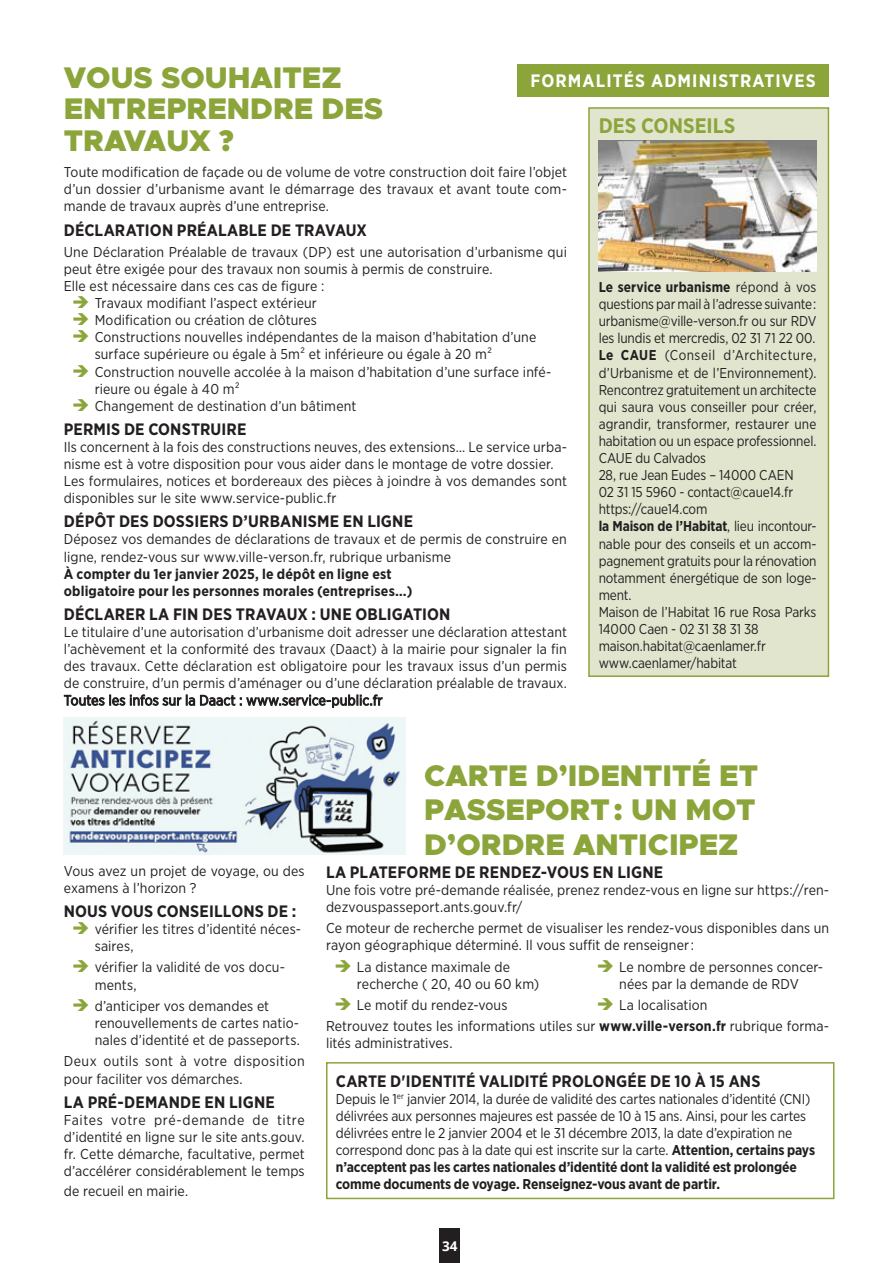
<style>
.page{position:relative;width:893px;height:1263px;background:#fff}
.page>*{position:absolute;margin:0;border:0;box-sizing:border-box;transform-origin:0 0}
.t1{font:900 30px/34.5px "Metropolis";color:#8ba53b}
.t2{font:700 21px "Gotham Narrow";color:#8ba53b}
.t3{font:700 18px "Gotham Narrow";letter-spacing:.06em;color:#fff}
.t4{font:700 16.5px "Gotham Narrow";letter-spacing:.01em;color:#231f20}
.t5{font:14.25px/17.1px "Gotham Narrow";letter-spacing:.005em;color:#231f20}
.t6{font:14.25px/17.1px "Gotham Narrow";letter-spacing:.005em;color:#231f20;scale:.96 1}
.t7{font:14.25px/17.1px "Gotham Narrow";letter-spacing:-.015em;color:#231f20}
.t8{font:700 14.25px/17.1px "Gotham Narrow";letter-spacing:.01em;color:#231f20}
.t9{font:700 13.5px "Open Sans";color:#fff}
.s1{font-weight:700}
</style>
<div class="page">
<div style="left:326px;top:1062px;width:508px;height:137px;border:2px solid #8ba53b"></div>
<div style="left:588px;top:107px;width:241px;height:570px;background:#e2e5ce;border:2px solid #8ba53b"></div>
<img style="left:599px;top:140px;width:217px;height:131px">
<img style="left:64px;top:718px;width:341px;height:137px">
<div style="left:440px;top:1229px;width:20px;height:34px;background:#231f20"></div>
<div style="left:518px;top:64px;width:311px;height:32px;background:#8ba53b"></div>
<h1 class="t1" style="left:64px;top:60px;width:279px">VOUS SOUHAITEZ</h1>
<p class="t3" style="left:530px;top:69px;width:287px">FORMALITÉS ADMINISTRATIVES</p>
<h1 class="t1" style="left:64px;top:93px;width:321px;line-height:31.5px">ENTREPRENDRE DES<br>TRAVAUX ?</h1>
<h2 class="t2" style="left:599px;top:112px;width:138px">DES CONSEILS</h2>
<p class="t5" style="left:64px;top:163px;width:505px;text-align:justify">Toute modification de façade ou de volume de votre construction doit faire l’objet d’un dossier d’urbanisme avant le démarrage des travaux et avant toute com&shy;mande de travaux auprès d’une entreprise.</p>
<p class="t4" style="left:64px;top:219px;width:305px">DÉCLARATION PRÉALABLE DE TRAVAUX</p>
<p class="t5" style="left:64px;top:243px;width:505px">Une Déclaration Préalable de travaux (DP) est une autorisation d’urbanisme qui</p>
<p class="t5" style="left:64px;top:260px;width:430px">peut être exigée pour des travaux non soumis à permis de construire.</p>
<p class="t5" style="left:64px;top:277px;width:262px">Elle est nécessaire dans ces cas de figure :</p>
<p class="t5" style="left:95px;top:294px;width:224px">Travaux modifiant l’aspect extérieur</p>
<p class="t5" style="left:95px;top:311px;width:224px">Modification ou création de clôtures</p>
<p class="t5" style="left:95px;top:328px;width:443px">Constructions nouvelles indépendantes de la maison d’habitation d’une</p>
<p class="t5" style="left:95px;top:346px;width:399px">surface supérieure ou égale à 5m² et inférieure ou égale à 20 m²</p>
<p class="t5" style="left:95px;top:363px;width:458px">Construction nouvelle accolée à la maison d’habitation d’une surface infé-</p>
<p class="t5" style="left:95px;top:380px;width:147px">rieure ou égale à 40 m²</p>
<p class="t5" style="left:95px;top:397px;width:263px">Changement de destination d’un bâtiment</p>
<p class="t4" style="left:64px;top:418px;width:184px">PERMIS DE CONSTRUIRE</p>
<p class="t5" style="left:64px;top:438px;width:505px">Ils concernent à la fois des constructions neuves, des extensions… Le service urba&shy;nisme est à votre disposition pour vous aider dans le montage de votre dossier.<br>Les formulaires, notices et bordereaux des pièces à joindre à vos demandes sont disponibles sur le site www.service-public.fr</p>
<p class="t4" style="left:64px;top:511px;width:351px">DÉPÔT DES DOSSIERS D’URBANISME EN LIGNE</p>
<p class="t5" style="left:64px;top:530px;width:505px">Déposez vos demandes de déclarations de travaux et de permis de construire en ligne, rendez-vous sur www.ville-verson.fr, rubrique urbanisme</p>
<p class="t8" style="left:64px;top:565px;width:350px">À compter du 1er janvier 2025, le dépôt en ligne est obligatoire pour les personnes morales (entreprises…)</p>
<p class="t4" style="left:64px;top:603px;width:388px">DÉCLARER LA FIN DES TRAVAUX : UNE OBLIGATION</p>
<p class="t5" style="left:64px;top:623px;width:505px;text-align:justify">Le titulaire d’une autorisation d’urbanisme doit adresser une déclaration attestant l’achèvement et la conformité des travaux (Daact) à la mairie pour signaler la fin des travaux. Cette déclaration est obligatoire pour les travaux issus d’un permis de construire, d'un permis d’aménager ou d’une déclaration préalable de travaux.<br>Toutes les infos sur la Daact : www.service-public.fr</p>
<p class="t6" style="left:599px;top:278px;width:228px"><span class="s1">Le service urbanisme</span> répond à vos questions par mail à l’adresse suivante : urbanisme@ville-verson.fr ou sur RDV les lundis et mercredis, 02 31 71 22 00.<br><span class="s1">Le CAUE</span> (Conseil d’Architecture, d’Urbanisme et de l’Environnement).<br>Rencontrez gratuitement un architecte qui saura vous conseiller pour créer, agrandir, transformer, restaurer une habitation ou un espace professionnel.<br>CAUE du Calvados<br>28, rue Jean Eudes – 14000 CAEN<br>02 31 15 5960 - contact@caue14.fr https://caue14.com<br><span class="s1">la Maison de l’Habitat</span>, lieu incontour&shy;nable pour des conseils et un accom&shy;pagnement gratuits pour la rénovation notamment énergétique de son loge&shy;ment.<br>Maison de l’Habitat 16 rue Rosa Parks<br>14000 Caen - 02 31 38 31 38 maison.habitat@caenlamer.fr www.caenlamer/habitat</p>
<p class="t5" style="left:64px;top:862px;width:242px">Vous avez un projet de voyage, ou des examens à l’horizon ?</p>
<p class="t4" style="left:64px;top:900px;width:234px">NOUS VOUS CONSEILLONS DE :</p>
<p class="t5" style="left:95px;top:920px;width:208px">vérifier les titres d’identité néces&shy;saires,</p>
<p class="t5" style="left:95px;top:958px;width:192px">vérifier la validité de vos docu&shy;ments,</p>
<p class="t5" style="left:95px;top:997px;width:207px">d’anticiper vos demandes et renouvellements de cartes natio&shy;nales d’identité et de passeports.</p>
<p class="t5" style="left:64px;top:1052px;width:242px">Deux outils sont à votre disposition pour faciliter vos démarches.</p>
<p class="t4" style="left:64px;top:1091px;width:213px">LA PRÉ-DEMANDE EN LIGNE</p>
<p class="t5" style="left:64px;top:1111px;width:242px;text-align:justify">Faites votre pré-demande de titre d’identité en ligne sur le site ants.gouv. fr. Cette démarche, facultative, permet d’accélérer considérablement le temps</p>
<p class="t5" style="left:64px;top:1182px;width:126px">de recueil en mairie.</p>
<h1 class="t1" style="left:424px;top:758px;width:335px;text-align:justify">CARTE D’IDENTITÉ ET PASSEPORT: UN MOT D’ORDRE ANTICIPEZ</h1>
<p class="t4" style="left:326px;top:861px;width:339px">LA PLATEFORME DE RENDEZ-VOUS EN LIGNE</p>
<p class="t5" style="left:326px;top:881px;width:505px">Une fois votre pré-demande réalisée, prenez rendez-vous en ligne sur https://ren&shy;dezvouspasseport.ants.gouv.fr/</p>
<p class="t5" style="left:326px;top:919px;width:505px">Ce moteur de recherche permet de visualiser les rendez-vous disponibles dans un rayon géographique déterminé. Il vous suffit de renseigner :</p>
<p class="t5" style="left:357px;top:958px;width:184px">La distance maximale de recherche ( 20, 40 ou 60 km)</p>
<p class="t5" style="left:357px;top:996px;width:152px">Le motif du rendez-vous</p>
<p class="t5" style="left:619px;top:958px;width:205px">Le nombre de personnes concer&shy;nées par la demande de RDV</p>
<p class="t5" style="left:326px;top:994px;width:505px;line-height:21.3px;text-indent:293px">La localisation<br>Retrouvez toutes les informations utiles sur <span class="s1">www.ville-verson.fr</span> rubrique forma-</p>
<p class="t5" style="left:326px;top:1034px;width:128px">lités administratives.</p>
<p class="t4" style="left:336px;top:1070px;width:426px">CARTE D'IDENTITÉ VALIDITÉ PROLONGÉE DE 10 À 15 ANS</p>
<p class="t7" style="left:336px;top:1090px;width:481px">Depuis le 1<sup>er</sup> janvier 2014, la durée de validité des cartes nationales d’identité (CNI) délivrées aux personnes majeures est passée de 10 à 15 ans. Ainsi, pour les cartes délivrées entre le 2 janvier 2004 et le 31 décembre 2013, la date d’expiration ne correspond donc pas à la date qui est inscrite sur la carte. <span class="s1">Attention, certains pays n’acceptent pas les cartes nationales d’identité dont la validité est prolongée comme documents de voyage. Renseignez-vous avant de partir.</span></p>
<p class="t9" style="left:442px;top:1237px;width:17px">34</p>
</div>
